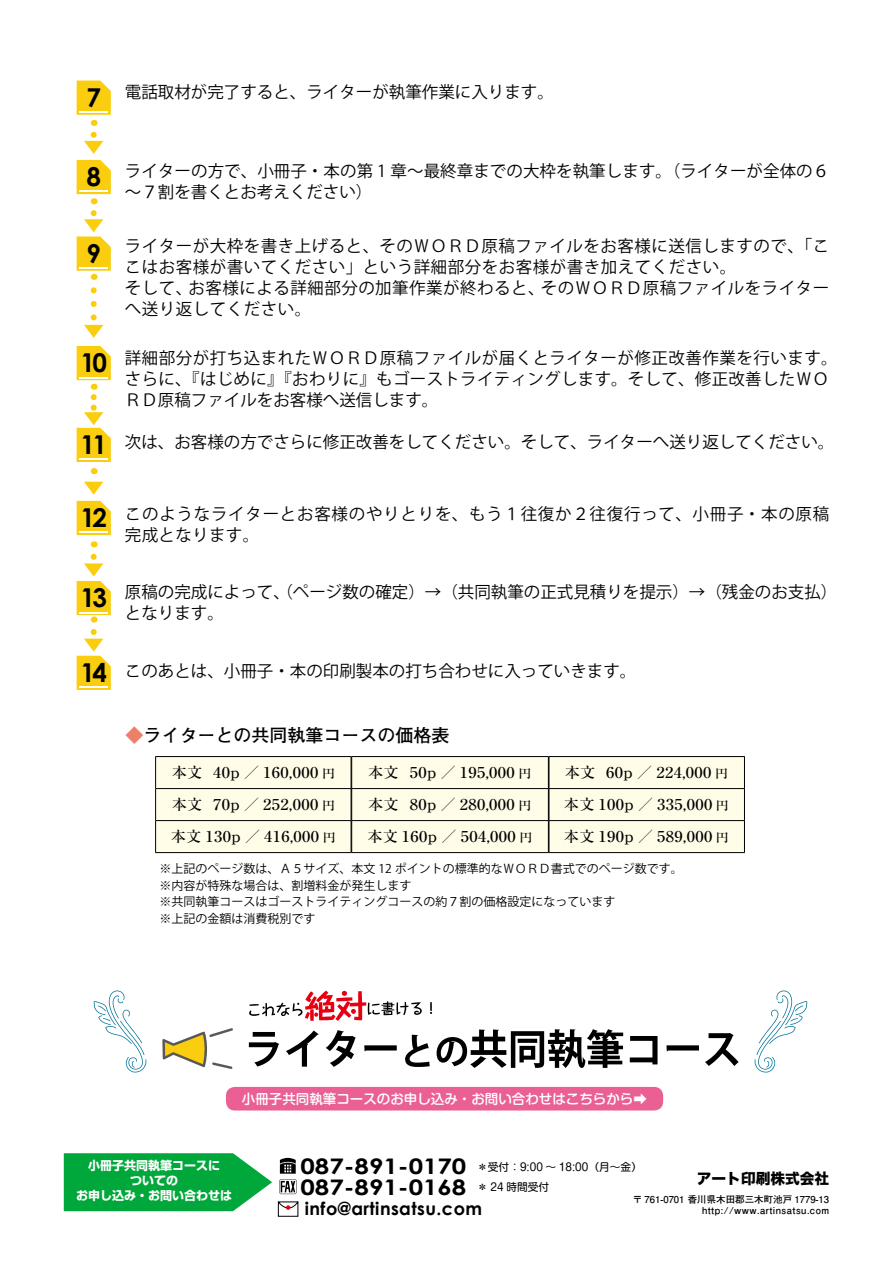
<style>
.page{position:relative;width:893px;height:1263px;background:#fff}
.page>*{position:absolute;margin:0;border:0;box-sizing:border-box;transform-origin:0 0}
.t1{font:700 25.95px "Century Gothic";letter-spacing:-.1em;color:#000}
.t2{font:700 21.45px "Century Gothic";color:#000;scale:1.2 1}
.t3{font:700 18px "Futo Go B101 Pro";color:#000}
.t4{font:700 17.85px "Century Gothic";letter-spacing:.025em;color:#000}
.t5{font:16.5px/21px "Koz Go Pr 6 N";letter-spacing:.02em;color:#000}
.t6{font:16.5px/21px "Koz Go Pr 6 N";color:#000}
.t7{font:16.5px/21px "Koz Go Pr 6 N";letter-spacing:.045em;color:#000}
.t8{font:500 15px "Ryumin Pro";letter-spacing:.025em;color:#000}
.t9{font:14.7px "Hira Kaku Std N W8";color:#000}
.t10{font:500 13.5px "Shin M Go Pro";color:#fff}
.t11{font:12px/16.5px "Koz Go Pr 6 N";color:#000}
.t12{font:700 12px/15px "Shin Go Pro";color:#fff;text-align:center}
.t13{font:10.8px "Shin M Go Pro";color:#000}
.t14{font:700 9.45px/10.9px "Futo Go B101 Pro";color:#000;text-align:right}
.s1{color:#ee806a}
.s2{font-size:12px}
.s3{font-family:"Century Gothic";font-weight:700;font-size:21.45px}
</style>
<div class="page">
<div style="left:226px;top:1087px;width:437px;height:23px;background:#ea6094;border-radius:9px"></div>
<svg style="left:77px;top:501px;width:34px;height:34px"></svg>
<svg style="left:77px;top:160px;width:34px;height:44px"></svg>
<svg style="left:77px;top:81px;width:34px;height:45px"></svg>
<svg style="left:84px;top:135px;width:19px;height:19px"></svg>
<svg style="left:77px;top:213px;width:34px;height:67px"></svg>
<svg style="left:84px;top:290px;width:19px;height:48px"></svg>
<svg style="left:77px;top:557px;width:34px;height:65px"></svg>
<svg style="left:77px;top:632px;width:34px;height:58px"></svg>
<svg style="left:77px;top:346px;width:34px;height:44px"></svg>
<svg style="left:77px;top:397px;width:34px;height:65px"></svg>
<svg style="left:84px;top:468px;width:19px;height:27px"></svg>
<svg style="left:64px;top:1153px;width:208px;height:58px;background:#18af4d"></svg>
<svg style="left:279px;top:1158px;width:18px;height:36px"></svg>
<svg style="left:278px;top:1201px;width:21px;height:16px"></svg>
<svg style="left:162px;top:1028px;width:71px;height:41px"></svg>
<svg style="left:249px;top:1032px;width:30px;height:34px"></svg>
<svg style="left:286px;top:1030px;width:33px;height:37px"></svg>
<svg style="left:326px;top:1030px;width:30px;height:37px"></svg>
<svg style="left:364px;top:1045px;width:33px;height:6px"></svg>
<svg style="left:405px;top:1035px;width:25px;height:32px"></svg>
<svg style="left:437px;top:1029px;width:186px;height:39px"></svg>
<svg style="left:630px;top:1036px;width:27px;height:28px"></svg>
<svg style="left:666px;top:1045px;width:33px;height:6px"></svg>
<svg style="left:705px;top:1033px;width:34px;height:33px"></svg>
<svg style="left:249px;top:990px;width:173px;height:31px"></svg>
<svg style="left:430px;top:1002px;width:2px;height:12px"></svg>
<svg style="left:156px;top:757px;width:588px;height:95px;background:#fbf9e5"></svg>
<hr style="left:155px;top:756px;width:196px;height:1px;background:#000">
<hr style="left:155px;top:757px;width:1px;height:31px;background:#000">
<hr style="left:351px;top:756px;width:198px;height:1px;background:#000">
<hr style="left:549px;top:756px;width:196px;height:1px;background:#000">
<hr style="left:744px;top:757px;width:1px;height:31px;background:#000">
<hr style="left:155px;top:788px;width:196px;height:1px;background:#000">
<hr style="left:155px;top:789px;width:1px;height:31px;background:#000">
<hr style="left:352px;top:788px;width:196px;height:1px;background:#000">
<hr style="left:549px;top:788px;width:196px;height:1px;background:#000">
<hr style="left:744px;top:789px;width:1px;height:31px;background:#000">
<hr style="left:155px;top:820px;width:196px;height:1px;background:#000">
<hr style="left:155px;top:821px;width:1px;height:31px;background:#000">
<hr style="left:352px;top:820px;width:196px;height:1px;background:#000">
<hr style="left:549px;top:820px;width:196px;height:1px;background:#000">
<hr style="left:744px;top:821px;width:1px;height:31px;background:#000">
<hr style="left:155px;top:852px;width:196px;height:1px;background:#000">
<hr style="left:351px;top:852px;width:198px;height:1px;background:#000">
<hr style="left:549px;top:852px;width:196px;height:1px;background:#000">
<hr style="left:351px;top:757px;width:1px;height:31px;background:#000">
<hr style="left:548px;top:757px;width:1px;height:31px;background:#000">
<hr style="left:549px;top:757px;width:1px;height:31px;background:#000">
<hr style="left:351px;top:788px;width:1px;height:32px;background:#000">
<hr style="left:548px;top:788px;width:1px;height:32px;background:#000">
<hr style="left:549px;top:788px;width:1px;height:32px;background:#000">
<hr style="left:351px;top:820px;width:1px;height:32px;background:#000">
<hr style="left:548px;top:820px;width:1px;height:32px;background:#000">
<hr style="left:549px;top:820px;width:1px;height:32px;background:#000">
<svg style="left:94px;top:990px;width:52px;height:82px"></svg>
<svg style="left:755px;top:990px;width:52px;height:82px"></svg>
<h1 class="t1" style="left:86px;top:81px;width:16px">7</h1>
<p class="t6" style="left:125px;top:82px;width:430px">電話取材が完了すると、ライターが執筆作業に入ります。</p>
<h1 class="t1" style="left:86px;top:160px;width:16px">8</h1>
<h1 class="t1" style="left:86px;top:237px;width:16px">9</h1>
<h1 class="t1" style="left:80px;top:346px;width:28px">10</h1>
<h1 class="t1" style="left:80px;top:428px;width:28px">11</h1>
<p class="t5" style="left:125px;top:160px;width:706px">ライターの方で、小冊子・本の第 1 章～最終章までの大枠を執筆します。（ライターが全体の６～７割を書くとお考えください）</p>
<p class="t5" style="left:125px;top:236px;width:706px">ライターが大枠を書き上げると、そのＷＯＲＤ原稿ファイルをお客様に送信しますので、「ここはお客様が書いてください」という詳細部分をお客様が書き加えてください。<br>そして、お客様による詳細部分の加筆作業が終わると、そのＷＯＲＤ原稿ファイルをライターへ送り返してください。</p>
<p class="t5" style="left:125px;top:348px;width:714px">詳細部分が打ち込まれたＷＯＲＤ原稿ファイルが届くとライターが修正改善作業を行います。さらに、『はじめに』『おわりに』もゴーストライティングします。そして、修正改善したＷＯ<br>ＲＤ原稿ファイルをお客様へ送信します。</p>
<p class="t6" style="left:125px;top:431px;width:711px">次は、お客様の方でさらに修正改善をしてください。そして、ライターへ送り返してください。</p>
<h1 class="t1" style="left:80px;top:501px;width:28px">12</h1>
<p class="t7" style="left:125px;top:504px;width:706px">このようなライターとお客様のやりとりを、もう１往復か２往復行って、小冊子・本の原稿完成となります。</p>
<h1 class="t1" style="left:80px;top:581px;width:28px">13</h1>
<p class="t6" style="left:125px;top:582px;width:714px">原稿の完成によって、（ページ数の確定）→（共同執筆の正式見積りを提示）→（残金のお支払）となります。</p>
<h1 class="t1" style="left:80px;top:656px;width:28px">14</h1>
<p class="t6" style="left:125px;top:661px;width:513px">このあとは、小冊子・本の印刷製本の打ち合わせに入っていきます。</p>
<p class="t3" style="left:125px;top:720px;width:325px"><span class="s1">◆</span>ライターとの共同執筆コースの価格表</p>
<p class="t8" style="left:172px;top:761px;width:165px">本文 40p ／ 160,000 <span class="s2">円</span></p>
<p class="t8" style="left:368px;top:761px;width:165px">本文 50p ／ 195,000 <span class="s2">円</span></p>
<p class="t8" style="left:565px;top:761px;width:165px">本文 60p ／ 224,000 <span class="s2">円</span></p>
<p class="t8" style="left:172px;top:793px;width:165px">本文 70p ／ 252,000 <span class="s2">円</span></p>
<p class="t8" style="left:368px;top:793px;width:165px">本文 80p ／ 280,000 <span class="s2">円</span></p>
<p class="t8" style="left:564px;top:793px;width:167px">本文 100p ／ 335,000 <span class="s2">円</span></p>
<p class="t8" style="left:171px;top:825px;width:167px">本文 130p ／ 416,000 <span class="s2">円</span></p>
<p class="t8" style="left:367px;top:825px;width:167px">本文 160p ／ 504,000 <span class="s2">円</span></p>
<p class="t8" style="left:564px;top:825px;width:167px">本文 190p ／ 589,000 <span class="s2">円</span></p>
<p class="t11" style="left:160px;top:861px;width:525px">※上記のページ数は、Ａ５サイズ、本文 12 ポイントの標準的なＷＯＲＤ書式でのページ数です。※内容が特殊な場合は、割増料金が発生します<br>※共同執筆コースはゴーストライティングコースの約７割の価格設定になっています<br>※上記の金額は消費税別です</p>
<p class="t10" style="left:242px;top:1088px;width:406px">小冊子共同執筆コースのお申し込み・お問い合わせはこちらから➡</p>
<p class="t12" style="left:76px;top:1156px;width:158px">小冊子共同執筆コースに<br>ついての<br>お申し込み・お問い合わせは</p>
<p class="t13" style="left:300px;top:1158px;width:343px"><span class="s3">087-891-0170</span> ＊受付：9:00 〜 18:00（月〜金）</p>
<p class="t9" style="left:697px;top:1170px;width:134px">アート印刷株式会社</p>
<p class="t14" style="left:633px;top:1192px;width:198px">〒 761-0701 香川県木田郡三木町池戸 1779-13 http://www.artinsatsu.com</p>
<h2 class="t2" style="left:300px;top:1174px;width:209px">087-891-0168<sup>　＊</sup> <sup>24</sup> <sup>時間受付</sup></h2>
<p class="t4" style="left:305px;top:1197px;width:179px">info@artinsatsu.com</p>
</div>
